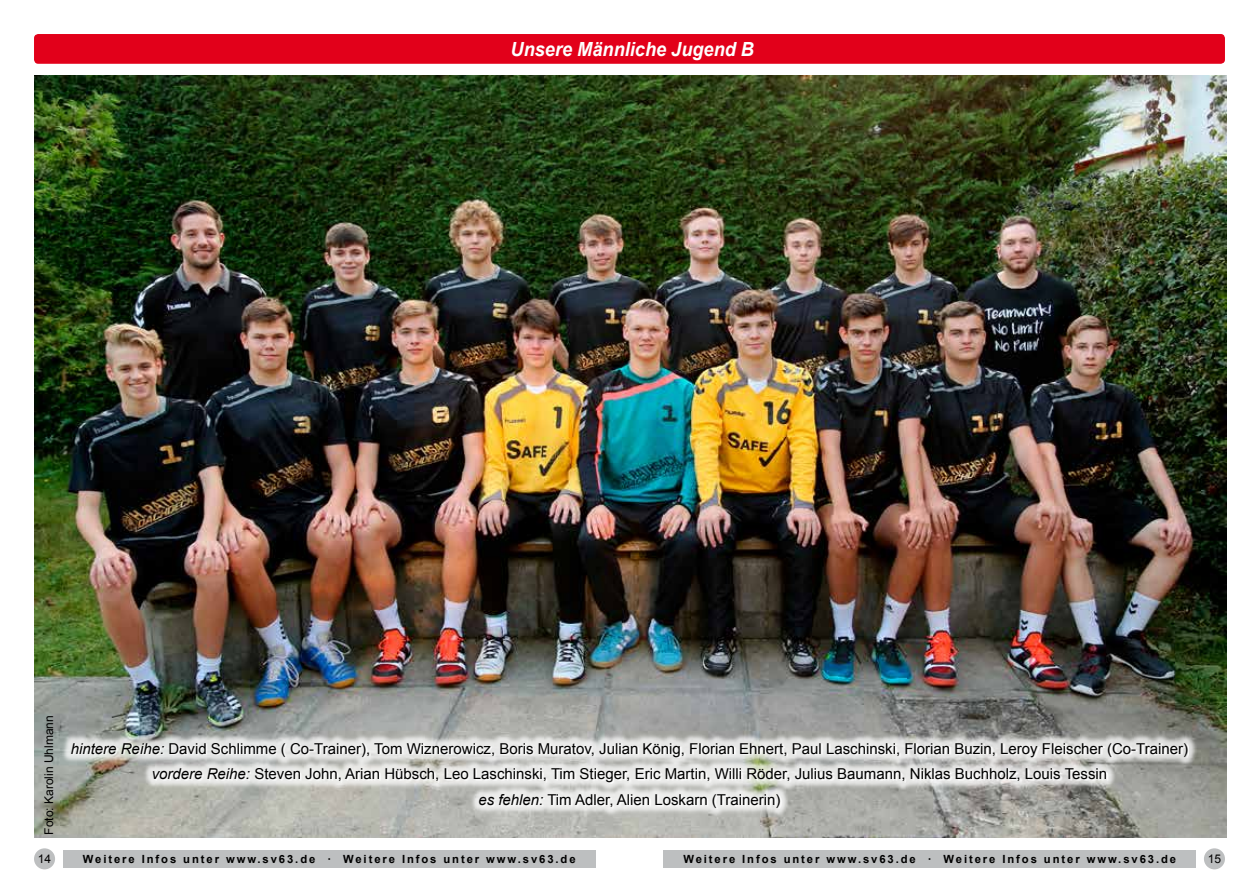
<style>
.page{position:relative;width:1259px;height:893px;background:#fff}
.page>*{position:absolute;margin:0;border:0;box-sizing:border-box;transform-origin:0 0}
.t1{font:italic 700 19.5px "Arial";color:#fff;scale:.93 1}
.t2{font:15px/25.5px "Arial";color:#000;text-align:center}
.t3{font:12px "Arial";color:#000}
.t4{font:700 11.25px "Arial";letter-spacing:.17em;color:#000}
.s1{font-style:italic}
</style>
<div class="page">
<img style="left:35px;top:76px;width:1191px;height:762px">
<div style="left:61px;top:733px;width:1136px;height:84px;background:#fff;opacity:.75"></div>
<div style="left:63px;top:850px;width:532px;height:17px;background:#bdbfc0"></div>
<div style="left:663px;top:850px;width:533px;height:17px;background:#bdbfc0"></div>
<div style="left:34px;top:848px;width:21px;height:21px;background:#bdbfc0;border-radius:50%"></div>
<div style="left:1204px;top:848px;width:21px;height:21px;background:#bdbfc0;border-radius:50%"></div>
<div style="left:34px;top:34px;width:1191px;height:30px;background:#e2001a;border-radius:4px"></div>
<h1 class="t1" style="left:510px;top:36px;width:263px">Unsere Männliche Jugend B</h1>
<p class="t3" style="left:41px;top:835px;width:121px;rotate:-90deg">Foto: Karolin Uhlmann</p>
<p class="t2" style="left:71px;top:736px;width:1119px"><span class="s1">hintere Reihe:</span> David Schlimme ( Co-Trainer), Tom Wiznerowicz, Boris Muratov, Julian König, Florian Ehnert, Paul Laschinski, Florian Buzin, Leroy Fleischer (Co-Trainer) <span class="s1">vordere Reihe:</span> Steven John, Arian Hübsch, Leo Laschinski, Tim Stieger, Eric Martin, Willi Röder, Julius Baumann, Niklas Buchholz, Louis Tessin<br><span class="s1">es fehlen:</span> Tim Adler, Alien Loskarn (Trainerin)</p>
<p class="t3" style="left:38px;top:851px;width:15px">14</p>
<p class="t4" style="left:83px;top:851px;width:494px">Weitere Infos unter www.sv63.de · Weitere Infos unter www.sv63.de</p>
<p class="t4" style="left:683px;top:851px;width:494px">Weitere Infos unter www.sv63.de · Weitere Infos unter www.sv63.de</p>
<p class="t3" style="left:1207px;top:851px;width:15px">15</p>
</div>
